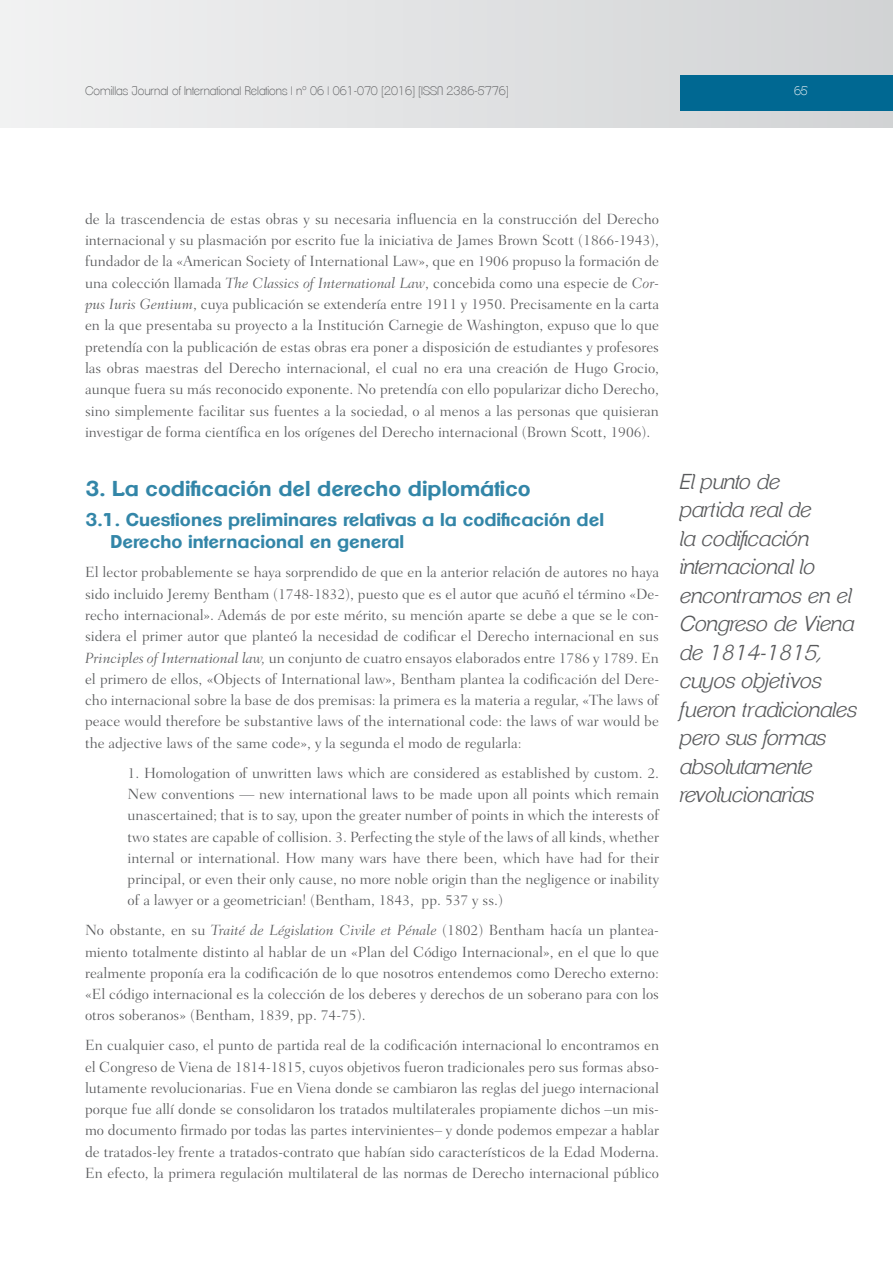
<style>
.page{position:relative;width:893px;height:1263px;background:#fff}
.page>*{position:absolute;margin:0;border:0;box-sizing:border-box;transform-origin:0 0}
.t1{font:italic 300 21px/28.5px "Clemente P Daf";color:#58595b}
.t2{font:700 21px "Clemente P Dam";color:#3386a8}
.t3{font:700 18px/21.3px "Clemente P Dam";color:#3386a8}
.t4{font:300 15px/21.3px "Fairfield LH";color:#58595b;text-align:justify}
.t5{font:200 12px "Clemente P Dac";color:#58595b}
.t6{font:200 12px "Clemente P Dac";color:#fff}
.s1{font-style:italic}
</style>
<div class="page">
<div style="left:0;top:0;width:893px;height:128px;background:linear-gradient(to right,#f1f2f2,#d1d3d4)"></div>
<div style="left:680px;top:75px;width:213px;height:36px;background:#006892"></div>
<p class="t5" style="left:85px;top:83px;width:425px">Comillas Journal of International Relations | nº 06 | 061-070 [2016] [ISSN 2386-5776]</p>
<p class="t6" style="left:794px;top:83px;width:15px">65</p>
<p class="t4" style="left:85px;top:208px;width:576px">de la trascendencia de estas obras y su necesaria influencia en la construcción del Derecho internacional y su plasmación por escrito fue la iniciativa de James Brown Scott (1866-1943), fundador de la «American Society of International Law», que en 1906 propuso la formación de una colección llamada <span class="s1">The Classics of International Law</span>, concebida como una especie de <span class="s1">Cor&shy;pus Iuris Gentium</span>, cuya publicación se extendería entre 1911 y 1950. Precisamente en la carta en la que presentaba su proyecto a la Institución Carnegie de Washington, expuso que lo que pretendía con la publicación de estas obras era poner a disposición de estudiantes y profesores las obras maestras del Derecho internacional, el cual no era una creación de Hugo Grocio, aunque fuera su más reconocido exponente. No pretendía con ello popularizar dicho Derecho, sino simplemente facilitar sus fuentes a la sociedad, o al menos a las personas que quisieran investigar de forma científica en los orígenes del Derecho internacional (Brown Scott, 1906).</p>
<h1 class="t2" style="left:85px;top:476px;width:447px">3. La codificación del derecho diplomático</h1>
<p class="t3" style="left:111px;top:509px;width:495px;text-indent:-26px">3.1. Cuestiones preliminares relativas a la codificación del<br>Derecho internacional en general</p>
<p class="t4" style="left:85px;top:562px;width:576px">El lector probablemente se haya sorprendido de que en la anterior relación de autores no haya sido incluido Jeremy Bentham (1748-1832), puesto que es el autor que acuñó el término «De&shy;recho internacional». Además de por este mérito, su mención aparte se debe a que se le con&shy;sidera el primer autor que planteó la necesidad de codificar el Derecho internacional en sus <span class="s1">Principles of International law,</span> un conjunto de cuatro ensayos elaborados entre 1786 y 1789. En el primero de ellos, «Objects of International law», Bentham plantea la codificación del Dere&shy;cho internacional sobre la base de dos premisas: la primera es la materia a regular, «The laws of peace would therefore be substantive laws of the international code: the laws of war would be the adjective laws of the same code», y la segunda el modo de regularla:</p>
<p class="t4" style="left:128px;top:762px;width:533px">1. Homologation of unwritten laws which are considered as established by custom. 2.<br>New conventions — new international laws to be made upon all points which remain unascertained; that is to say, upon the greater number of points in which the interests of two states are capable of collision. 3. Perfecting the style of the laws of all kinds, whether internal or international. How many wars have there been, which have had for their principal, or even their only cause, no more noble origin than the negligence or inability of a lawyer or a geometrician! (Bentham, 1843, pp. 537 y ss.)</p>
<p class="t4" style="left:85px;top:920px;width:576px">No obstante, en su <span class="s1">Traité de Législation Civile et Pénale</span> (1802) Bentham hacía un plantea&shy;miento totalmente distinto al hablar de un «Plan del Código Internacional», en el que lo que realmente proponía era la codificación de lo que nosotros entendemos como Derecho externo: «El código internacional es la colección de los deberes y derechos de un soberano para con los otros soberanos» (Bentham, 1839, pp. 74-75).</p>
<p class="t4" style="left:85px;top:1035px;width:576px">En cualquier caso, el punto de partida real de la codificación internacional lo encontramos en el Congreso de Viena de 1814-1815, cuyos objetivos fueron tradicionales pero sus formas abso&shy;lutamente revolucionarias. Fue en Viena donde se cambiaron las reglas del juego internacional porque fue allí donde se consolidaron los tratados multilaterales propiamente dichos –un mis&shy;mo documento firmado por todas las partes intervinientes– y donde podemos empezar a hablar de tratados-ley frente a tratados-contrato que habían sido característicos de la Edad Moderna.<br>En efecto, la primera regulación multilateral de las normas de Derecho internacional público</p>
<h1 class="t1" style="left:680px;top:467px;width:179px">El punto de<br>partida real de<br>la codificación internacional lo encontramos en el<br>Congreso de Viena de 1814-1815, cuyos objetivos fueron tradicionales pero sus formas absolutamente revolucionarias</h1>
</div>
